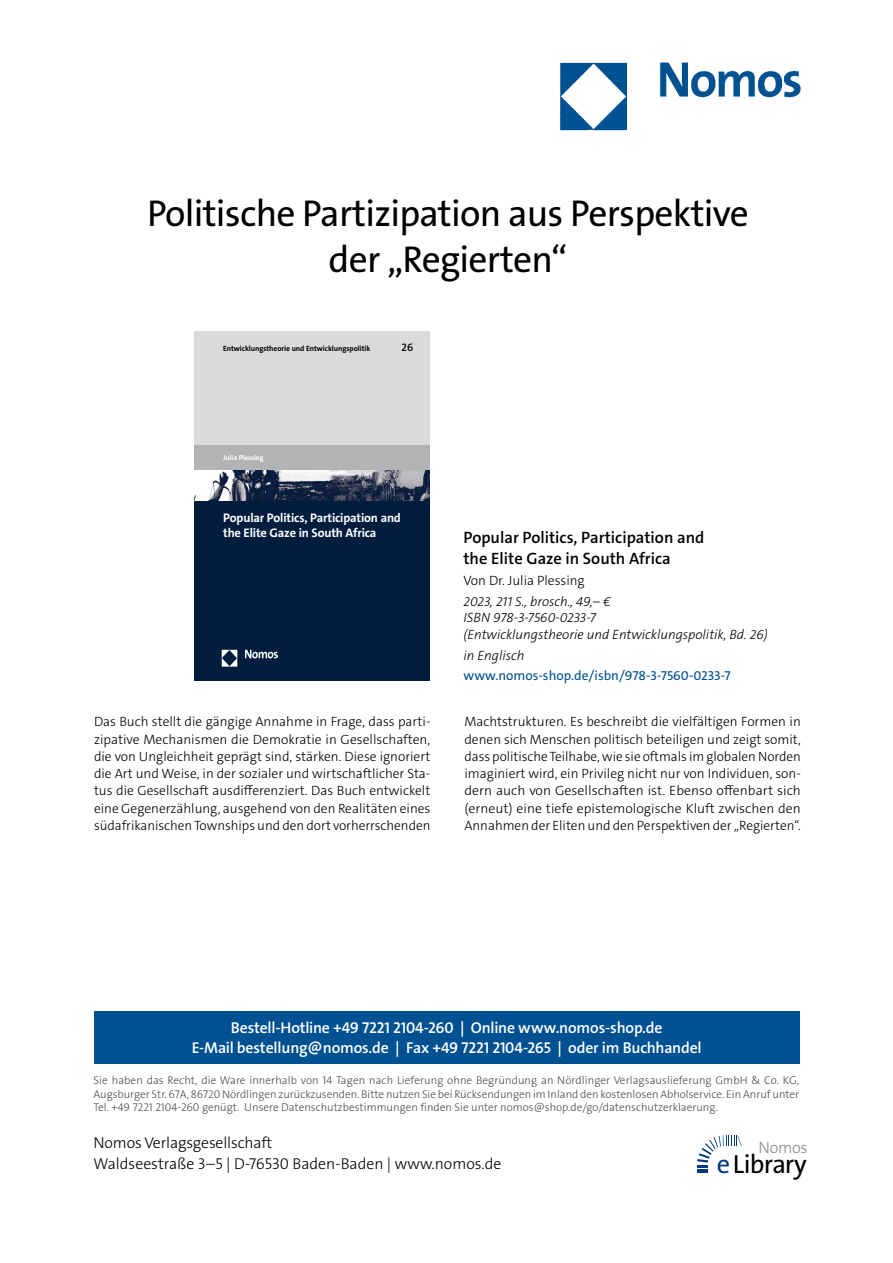
<style>
.page{position:relative;width:893px;height:1263px;background:#fff}
.page>*{position:absolute;margin:0;border:0;box-sizing:border-box;transform-origin:0 0}
.t1{font:37.5px/46.5px "The Sans Os F";letter-spacing:-.02em;color:#000;text-align:center}
.t2{font:26.4px "The Sans Os F";letter-spacing:-.03em;color:#000}
.t3{font:600 16.5px/21px "The Sans C5";color:#000}
.t4{font:300 16.2px "The Sans Os F";letter-spacing:-.02em;color:#87888a}
.t5{font:600 15.75px/21px "The Sans Os F";letter-spacing:-.01em;color:#fff;text-align:center}
.t6{font:300 15.75px/21px "The Sans Os F";color:#000}
.t7{font:300 13.5px/17.2px "The Sans C5";color:#000;text-align:justify}
.t8{font:italic 300 13.5px/16.5px "The Sans C5";color:#000}
.t9{font:13.5px "The Sans C5";color:#005192}
.t10{font:700 12.45px/15px "The Sans C5";letter-spacing:-.015em;color:#fff}
.t11{font:300 11.25px/13.5px "The Sans Os F";color:#4b4b4d;text-align:justify}
.t12{font:600 10.8px "The Sans C5";color:#000}
.t13{font:700 7.65px "The Sans C5";letter-spacing:-.01em;color:#000}
.t14{font:700 7.05px "The Sans C5";color:#fff}
.s1{color:#003882}
</style>
<div class="page">
<img style="left:559px;top:62px;width:242px;height:69px">
<div style="left:94px;top:1011px;width:705px;height:52px;background:#005192"></div>
<svg style="left:697px;top:1135px;width:45px;height:38px"></svg>
<div style="left:194px;top:331px;width:236px;height:118px;background:#d9dadb"></div>
<div style="left:194px;top:469px;width:236px;height:211px;background:#001d3e"></div>
<img style="left:194px;top:470px;width:236px;height:31px">
<div style="left:194px;top:445px;width:236px;height:25px;background:#b1b3b4"></div>
<img style="left:222px;top:650px;width:56px;height:16px">
<h1 class="t1" style="left:147px;top:194px;width:603px">Politische Partizipation aus Perspektive der „Regierten“</h1>
<p class="t13" style="left:223px;top:344px;width:149px">Entwicklungstheorie und Entwicklungspolitik</p>
<p class="t12" style="left:402px;top:341px;width:13px">26</p>
<p class="t14" style="left:223px;top:453px;width:42px">Julia Plessing</p>
<p class="t10" style="left:223px;top:511px;width:179px">Popular Politics, Participation and the Elite Gaze in South Africa</p>
<p class="t3" style="left:463px;top:527px;width:242px">Popular Politics, Participation and the Elite Gaze in South Africa</p>
<p class="t7" style="left:463px;top:572px;width:123px">Von Dr. Julia Plessing</p>
<p class="t8" style="left:463px;top:593px;width:306px">2023, 211 S., brosch., 49,– €<br>ISBN 978-3-7560-0233-7<br>(Entwicklungstheorie und Entwicklungspolitik, Bd. 26)</p>
<p class="t8" style="left:463px;top:647px;width:63px">in Englisch</p>
<p class="t9" style="left:463px;top:667px;width:269px">www.nomos-shop.de/isbn/978-3-7560-0233-7</p>
<p class="t7" style="left:94px;top:713px;width:338px">Das Buch stellt die gängige Annahme in Frage, dass parti&shy;zipative Mechanismen die Demokratie in Gesellschaften, die von Ungleichheit geprägt sind, stärken. Diese ignoriert die Art und Weise, in der sozialer und wirtschaftlicher Sta&shy;tus die Gesellschaft ausdifferenziert. Das Buch entwickelt eine Gegenerzählung, ausgehend von den Realitäten eines südafrikanischen Townships und den dort vorherrschenden</p>
<p class="t7" style="left:464px;top:713px;width:338px">Machtstrukturen. Es beschreibt die vielfältigen Formen in denen sich Menschen politisch beteiligen und zeigt somit, dass politische Teilhabe, wie sie oftmals im globalen Norden imaginiert wird, ein Privileg nicht nur von Individuen, son&shy;dern auch von Gesellschaften ist. Ebenso offenbart sich (erneut) eine tiefe epistemologische Kluft zwischen den Annahmen der Eliten und den Perspektiven der „Regierten“.</p>
<p class="t5" style="left:192px;top:1017px;width:511px">Bestell-Hotline +49 7221 2104-260 | Online www.nomos-shop.de<br>E-Mail bestellung@nomos.de | Fax +49 7221 2104-265 | oder im Buchhandel</p>
<p class="t11" style="left:94px;top:1074px;width:707px">Sie haben das Recht, die Ware innerhalb von 14 Tagen nach Lieferung ohne Begründung an Nördlinger Verlagsauslieferung GmbH &amp; Co. KG, Augsburger Str. 67A, 86720 Nördlingen zurückzusenden. Bitte nutzen Sie bei Rücksendungen im Inland den kostenlosen Abholservice. Ein Anruf unter Tel. +49 7221 2104-260 genügt. Unsere Datenschutzbestimmungen finden Sie unter nomos@shop.de/go/datenschutzerklaerung.</p>
<p class="t6" style="left:94px;top:1133px;width:409px">Nomos Verlagsgesellschaft<br>Waldseestraße 3–5 | D-76530 Baden-Baden | www.nomos.de</p>
<p class="t4" style="left:758px;top:1137px;width:51px">Nomos</p>
<h2 class="t2" style="left:717px;top:1153px;width:91px"><span class="s1">e</span>Library</h2>
</div>
